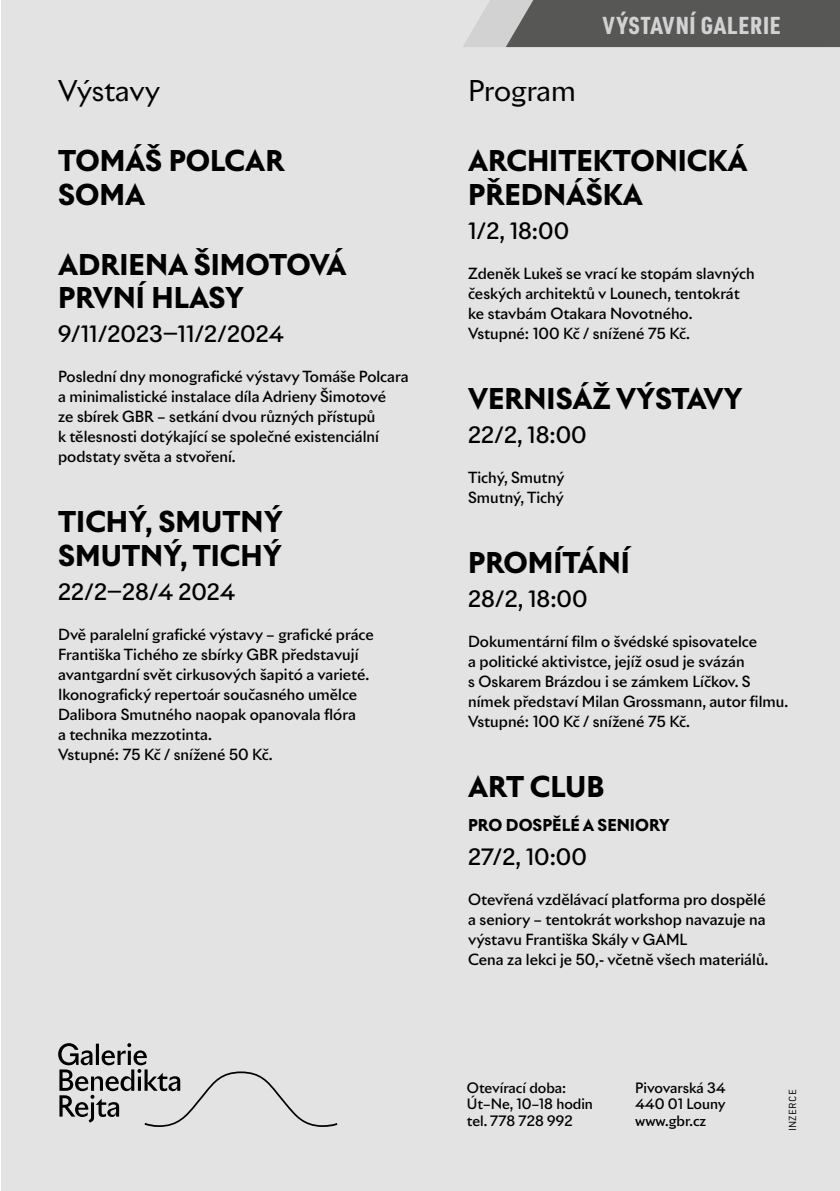
<style>
.page{position:relative;width:840px;height:1191px;background:#fff}
.page>*{position:absolute;margin:0;border:0;box-sizing:border-box;transform-origin:0 0}
.t1{font:900 28px/33.6px "Riviera Nights";color:#000}
.t2{font:28px "Riviera Nights";letter-spacing:-.01em;color:#000}
.t3{font:900 24px "URWDIN Cond";letter-spacing:.04em;color:#d2d2d2}
.t4{font:500 22px "Riviera Nights";color:#000}
.t5{font:900 16px "Riviera Nights";color:#000}
.t6{font:500 15px/20px "Riviera Nights";color:#000}
.t7{font:500 14px/16.8px "Riviera Nights";color:#000}
.t8{font:10px "URWDIN";letter-spacing:.035em;color:#000}
</style>
<div class="page">
<div style="left:1px;top:0;width:838px;height:1191px;background:#e3e3e3"></div>
<svg style="left:58px;top:1043px;width:279px;height:84px"></svg>
<svg style="left:463px;top:0;width:376px;height:47px;background:#6a6a69"></svg>
<h1 class="t2" style="left:58px;top:73px;width:103px">Výstavy</h1>
<h1 class="t1" style="left:58px;top:144px;width:228px">TOMÁŠ POLCAR<br>SOMA</h1>
<h1 class="t1" style="left:58px;top:247px;width:290px">ADRIENA ŠIMOTOVÁ<br>PRVNÍ HLASY</h1>
<h3 class="t4" style="left:58px;top:320px;width:227px">9/11/2023—11/2/2024</h3>
<p class="t6" style="left:58px;top:366px;width:352px">Poslední dny monografické výstavy Tomáše Polcara a minimalistické instalace díla Adrieny Šimotové<br>ze sbírek GBR – setkání dvou různých přístupů<br>k tělesnosti dotýkající se společné existenciální podstaty světa a stvoření.</p>
<h1 class="t1" style="left:58px;top:505px;width:226px">TICHÝ, SMUTNÝ<br>SMUTNÝ, TICHÝ</h1>
<h3 class="t4" style="left:58px;top:577px;width:178px">22/2—28/4 2024</h3>
<p class="t6" style="left:58px;top:624px;width:317px">Dvě paralelní grafické výstavy – grafické práce Františka Tichého ze sbírky GBR představují avantgardní svět cirkusových šapitó a varieté.<br>Ikonografický repertoár současného umělce Dalibora Smutného naopak opanovala flóra<br>a technika mezzotinta.<br>Vstupné: 75 Kč / snížené 50 Kč.</p>
<h2 class="t3" style="left:602px;top:8px;width:179px">VÝSTAVNÍ GALERIE</h2>
<h1 class="t2" style="left:468px;top:73px;width:109px">Program</h1>
<h1 class="t1" style="left:468px;top:144px;width:281px">ARCHITEKTONICKÁ<br>PŘEDNÁŠKA</h1>
<h3 class="t4" style="left:468px;top:216px;width:102px">1/2, 18:00</h3>
<p class="t6" style="left:468px;top:263px;width:288px">Zdeněk Lukeš se vrací ke stopám slavných českých architektů v Lounech, tentokrát ke stavbám Otakara Novotného.<br>Vstupné: 100 Kč / snížené 75 Kč.</p>
<h1 class="t1" style="left:468px;top:381px;width:276px">VERNISÁŽ VÝSTAVY</h1>
<h3 class="t4" style="left:468px;top:420px;width:120px">22/2, 18:00</h3>
<p class="t6" style="left:468px;top:467px;width:98px">Tichý, Smutný<br>Smutný, Tichý</p>
<h1 class="t1" style="left:468px;top:545px;width:163px">PROMÍTÁNÍ</h1>
<h3 class="t4" style="left:468px;top:584px;width:121px">28/2, 18:00</h3>
<p class="t6" style="left:468px;top:631px;width:321px">Dokumentární film o švédské spisovatelce<br>a politické aktivistce, jejíž osud je svázán<br>s Oskarem Brázdou i se zámkem Líčkov. S nímek představí Milan Grossmann, autor filmu.<br>Vstupné: 100 Kč / snížené 75 Kč.</p>
<h1 class="t1" style="left:468px;top:769px;width:138px">ART CLUB</h1>
<p class="t5" style="left:468px;top:814px;width:203px">PRO DOSPĚLÉ A SENIORY</p>
<h3 class="t4" style="left:468px;top:842px;width:120px">27/2, 10:00</h3>
<p class="t6" style="left:468px;top:889px;width:301px">Otevřená vzdělávací platforma pro dospělé a seniory – tentokrát workshop navazuje na výstavu Františka Skály v GAML<br>Cena za lekci je 50,- včetně všech materiálů.</p>
<p class="t7" style="left:466px;top:1078px;width:128px">Otevírací doba:<br>Út–Ne, 10–18 hodin tel. 778 728 992</p>
<p class="t7" style="left:634px;top:1078px;width:92px;text-align:justify">Pivovarská 34<br>440 01 Louny www.gbr.cz</p>
<p class="t8" style="left:785px;top:1131px;width:43px;rotate:-90deg">INZERCE</p>
</div>
